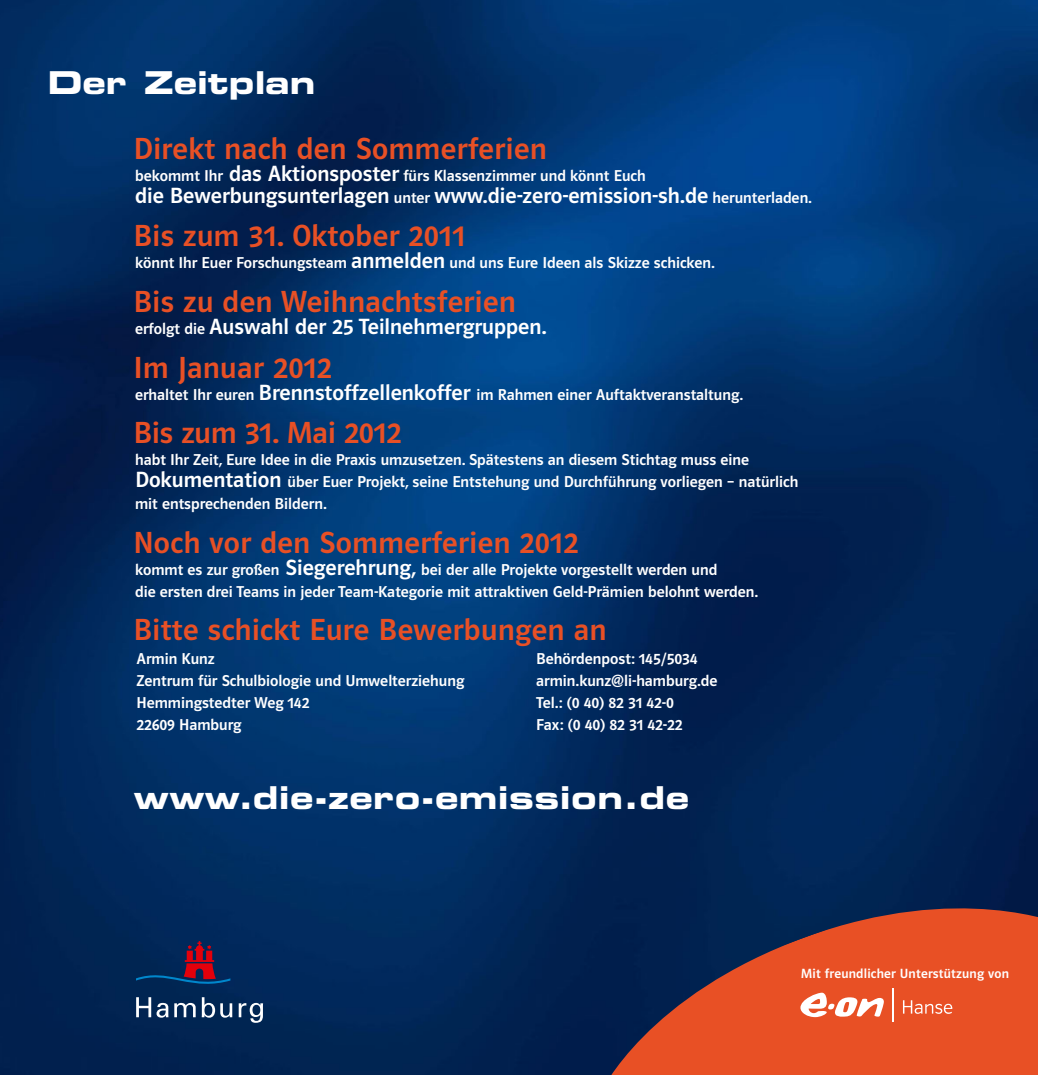
<style>
.page{position:relative;width:1038px;height:1075px;background:#fff}
.page>*{position:absolute;margin:0;border:0;box-sizing:border-box;transform-origin:0 0}
.t1{font:31.5px "Polo 11 K Krftg";letter-spacing:.015em;color:#e85025}
.t2{font:31.5px "Eurostile LT Std Bold Ex 2";letter-spacing:.015em;color:#fff}
.t3{font:22.75px "Polo 11 K Krftg";color:#fff}
.t4{font:16.28px/21.9px "Polo 11 K Krftg";color:#fff}
.t5{font:13.83px "Polo 11 K Krftg";letter-spacing:.015em;color:#fff}
.s1{font-size:22.75px}
.s2{font-size:16.28px}
</style>
<div class="page">
<img style="left:0;top:0;width:1038px;height:1074px">
<svg style="left:601px;top:880px;width:437px;height:194px;fill:#e85025"></svg>
<svg style="left:800px;top:992px;width:84px;height:24px"></svg>
<svg style="left:903px;top:1000px;width:49px;height:13px"></svg>
<hr style="left:892px;top:988px;width:1px;height:33px;background:#fff">
<svg style="left:136px;top:997px;width:32px;height:20px"></svg>
<svg style="left:174px;top:1002px;width:22px;height:15px"></svg>
<svg style="left:202px;top:997px;width:30px;height:20px"></svg>
<svg style="left:239px;top:1002px;width:24px;height:20px"></svg>
<svg style="left:136px;top:940px;width:94px;height:45px"></svg>
<h1 class="t2" style="left:48px;top:60px;width:269px">Der Zeitplan</h1>
<h1 class="t1" style="left:134px;top:132px;width:415px">Direkt nach den Sommerferien</h1>
<p class="t4" style="left:135px;top:164px;width:512px">bekommt Ihr <span class="s1">das Aktionsposter</span> fürs Klassenzimmer und könnt Euch</p>
<h2 class="t3" style="left:135px;top:183px;width:678px">die Bewerbungsunterlagen <span class="s2">unter</span> www.die-zero-emission-sh.de <span class="s2">herunterladen.</span></h2>
<h1 class="t1" style="left:134px;top:219px;width:333px">Bis zum 31. Oktober 2011</h1>
<p class="t4" style="left:135px;top:252px;width:581px">könnt Ihr Euer Forschungsteam <span class="s1">anmelden</span> und uns Eure Ideen als Skizze schicken.</p>
<h1 class="t1" style="left:134px;top:285px;width:384px">Bis zu den Weihnachtsferien</h1>
<h2 class="t3" style="left:135px;top:314px;width:413px"><span class="s2">erfolgt die</span> Auswahl der 25 Teilnehmergruppen.</h2>
<h1 class="t1" style="left:134px;top:350px;width:200px">Im Januar 2012</h1>
<p class="t4" style="left:135px;top:383px;width:609px">erhaltet Ihr euren <span class="s1">Brennstoffzellenkoffer</span> im Rahmen einer Auftaktveranstaltung.</p>
<h1 class="t1" style="left:134px;top:416px;width:269px">Bis zum 31. Mai 2012</h1>
<p class="t4" style="left:135px;top:449px;width:665px">habt Ihr Zeit, Eure Idee in die Praxis umzusetzen. Spätestens an diesem Stichtag muss eine<br><span class="s1">Dokumentation</span> über Euer Projekt, seine Entstehung und Durchführung vorliegen – natürlich mit entsprechenden Bildern.</p>
<h1 class="t1" style="left:134px;top:525px;width:446px">Noch vor den Sommerferien 2012</h1>
<p class="t4" style="left:135px;top:558px;width:624px">kommt es zur großen <span class="s1">Siegerehrung,</span> bei der alle Projekte vorgestellt werden und<br>die ersten drei Teams in jeder Team-Kategorie mit attraktiven Geld-Prämien belohnt werden.</p>
<h1 class="t1" style="left:134px;top:613px;width:474px">Bitte schickt Eure Bewerbungen an</h1>
<p class="t4" style="left:137px;top:648px;width:329px">Armin Kunz<br>Zentrum für Schulbiologie und Umwelterziehung<br>Hemmingstedter Weg 142<br>22609 Hamburg</p>
<p class="t4" style="left:536px;top:648px;width:183px">Behördenpost: 145/5034 armin.kunz@li-hamburg.de<br>Tel.: (0 40) 82 31 42-0<br>Fax: (0 40) 82 31 42-22</p>
<h1 class="t2" style="left:134px;top:775px;width:557px">www.die-zero-emission.de</h1>
<p class="t5" style="left:801px;top:966px;width:210px">Mit freundlicher Unterstützung von</p>
</div>
